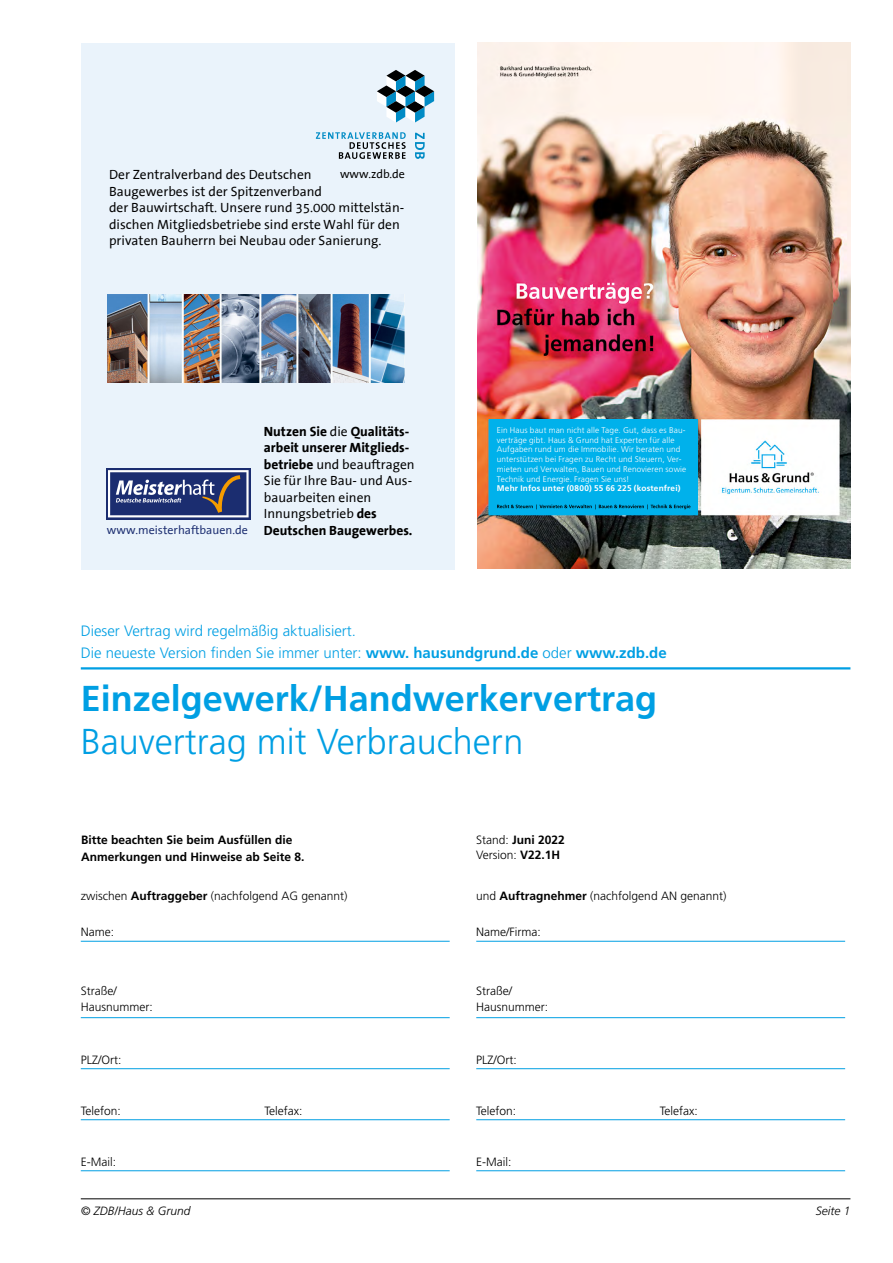
<style>
.page{position:relative;width:893px;height:1263px;background:#fff}
.page>*{position:absolute;margin:0;border:0;box-sizing:border-box;transform-origin:0 0}
.t1{font:700 36px "Frutiger";color:#009fe3}
.t2{font:300 36px "Frutiger";color:#009fe3}
.t3{font:300 15px/22.5px "Frutiger";color:#009fe3}
.t4{font:13.5px/16.5px "The Sans Office";color:#000}
.t5{font:700 13.5px/16.5px "The Sans Office";color:#000}
.t6{font:300 12px/16.5px "Frutiger";color:#000}
.t7{font:700 12px/16.5px "Frutiger";color:#000}
.t8{font:12px "The Sans Office";color:#1b2d70}
.t9{font:italic 300 12px "Frutiger";color:#000}
.t10{font:12px "The Sans Office";color:#000}
.t11{font:300 8.25px/9.8px "Frutiger";letter-spacing:.015em;color:#fff}
.t12{font:700 8.25px "Frutiger";letter-spacing:.025em;color:#fff}
.s1{font-weight:400}
.s2{font-weight:700}
</style>
<div class="page">
<div style="left:81px;top:43px;width:374px;height:526px;background:#eaf3fb"></div>
<svg style="left:377px;top:70px;width:57px;height:52px"></svg>
<svg style="left:415px;top:133px;width:10px;height:26px"></svg>
<svg style="left:316px;top:132px;width:90px;height:27px"></svg>
<img style="left:108px;top:295px;width:296px;height:87px">
<div style="left:106px;top:468px;width:145px;height:52px;background:linear-gradient(to right,#1b2d70,#1b2d70)"></div>
<svg style="left:108px;top:470px;width:141px;height:47px;background:#545f8b"></svg>
<hr style="left:81px;top:667px;width:769px;height:2px;background:#009fe3">
<hr style="left:81px;top:941px;width:369px;height:1px;background:#009fe3">
<hr style="left:476px;top:941px;width:369px;height:1px;background:#009fe3">
<hr style="left:81px;top:1017px;width:369px;height:1px;background:#009fe3">
<hr style="left:476px;top:1017px;width:369px;height:1px;background:#009fe3">
<hr style="left:81px;top:1068px;width:369px;height:1px;background:#009fe3">
<hr style="left:476px;top:1068px;width:369px;height:1px;background:#009fe3">
<hr style="left:81px;top:1119px;width:369px;height:1px;background:#009fe3">
<hr style="left:476px;top:1119px;width:369px;height:1px;background:#009fe3">
<hr style="left:81px;top:1170px;width:369px;height:1px;background:#009fe3">
<hr style="left:476px;top:1170px;width:369px;height:1px;background:#009fe3">
<hr style="left:81px;top:1198px;width:769px;height:1px;background:#000">
<img style="left:478px;top:43px;width:372px;height:526px">
<div style="left:489px;top:419px;width:209px;height:96px;background:#00b1eb"></div>
<svg style="left:497px;top:504px;width:193px;height:5px"></svg>
<h3 class="t4" style="left:109px;top:167px;width:204px">Der Zentralverband des Deutschen</h3>
<h3 class="t10" style="left:340px;top:168px;width:66px">www.zdb.de</h3>
<h3 class="t4" style="left:109px;top:184px;width:297px">Baugewerbes ist der Spitzenverband<br>der Bauwirtschaft. Unsere rund 35.000 mittelstän&shy;dischen Mitgliedsbetriebe sind erste Wahl für den privaten Bauherrn bei Neubau oder Sanierung.</h3>
<h3 class="t8" style="left:107px;top:524px;width:142px">www.meisterhaftbauen.de</h3>
<h3 class="t5" style="left:264px;top:423px;width:152px">Nutzen Sie <span class="s1">die</span> Qualitäts&shy;arbeit unserer Mitglieds&shy;betriebe <span class="s1">und beauftragen<br>Sie für Ihre Bau- und Aus&shy;bauarbeiten einen<br>Innungsbetrieb</span> des<br>Deutschen Baugewerbes.</h3>
<p class="t11" style="left:497px;top:425px;width:191px">Ein Haus baut man nicht alle Tage. Gut, dass es Bau&shy;verträge gibt. Haus &amp; Grund hat Experten für alle Aufgaben rund um die Immobilie. Wir beraten und unterstützen bei Fragen zu Recht und Steuern, Ver&shy;mieten und Verwalten, Bauen und Renovieren sowie Technik und Energie. Fragen Sie uns!</p>
<p class="t12" style="left:497px;top:484px;width:185px">Mehr Infos unter (0800) 55 66 225 (kostenfrei)</p>
<h2 class="t3" style="left:81px;top:619px;width:587px">Dieser Vertrag wird regelmäßig aktualisiert.<br>Die neueste Version finden Sie immer unter: <span class="s2">www. hausundgrund.de</span> oder <span class="s2">www.zdb.de</span></h2>
<h1 class="t1" style="left:81px;top:677px;width:578px">Einzelgewerk/Handwerkervertrag</h1>
<h1 class="t2" style="left:81px;top:721px;width:444px">Bauvertrag mit Verbrauchern</h1>
<h3 class="t7" style="left:81px;top:832px;width:225px">Bitte beachten Sie beim Ausfüllen die<br>Anmerkungen und Hinweise ab Seite 8.</h3>
<h3 class="t6" style="left:81px;top:888px;width:268px">zwischen <span class="s2">Auftraggeber</span> (nachfolgend AG genannt)</h3>
<h3 class="t6" style="left:476px;top:888px;width:252px">und <span class="s2">Auftragnehmer</span> (nachfolgend AN genannt)</h3>
<h3 class="t6" style="left:81px;top:924px;width:35px">Name:</h3>
<h3 class="t6" style="left:476px;top:924px;width:66px">Name/Firma:</h3>
<h3 class="t6" style="left:476px;top:833px;width:90px;line-height:14.4px">Stand: <span class="s2">Juni 2022<br></span>Version: <span class="s2">V22.1H</span></h3>
<h3 class="t6" style="left:81px;top:982px;width:74px">Straße/<br>Hausnummer:</h3>
<h3 class="t6" style="left:476px;top:982px;width:74px">Straße/<br>Hausnummer:</h3>
<h3 class="t6" style="left:81px;top:1051px;width:42px">PLZ/Ort:</h3>
<h3 class="t6" style="left:476px;top:1051px;width:42px">PLZ/Ort:</h3>
<h3 class="t6" style="left:81px;top:1102px;width:42px">Telefon:</h3>
<h3 class="t6" style="left:476px;top:1102px;width:42px">Telefon:</h3>
<h3 class="t6" style="left:264px;top:1102px;width:39px">Telefax:</h3>
<h3 class="t6" style="left:660px;top:1102px;width:39px">Telefax:</h3>
<h3 class="t6" style="left:81px;top:1153px;width:37px">E-Mail:</h3>
<h3 class="t6" style="left:476px;top:1153px;width:37px">E-Mail:</h3>
<h3 class="t9" style="left:81px;top:1204px;width:111px">© ZDB/Haus &amp; Grund</h3>
<h3 class="t9" style="left:816px;top:1204px;width:36px">Seite 1</h3>
</div>
